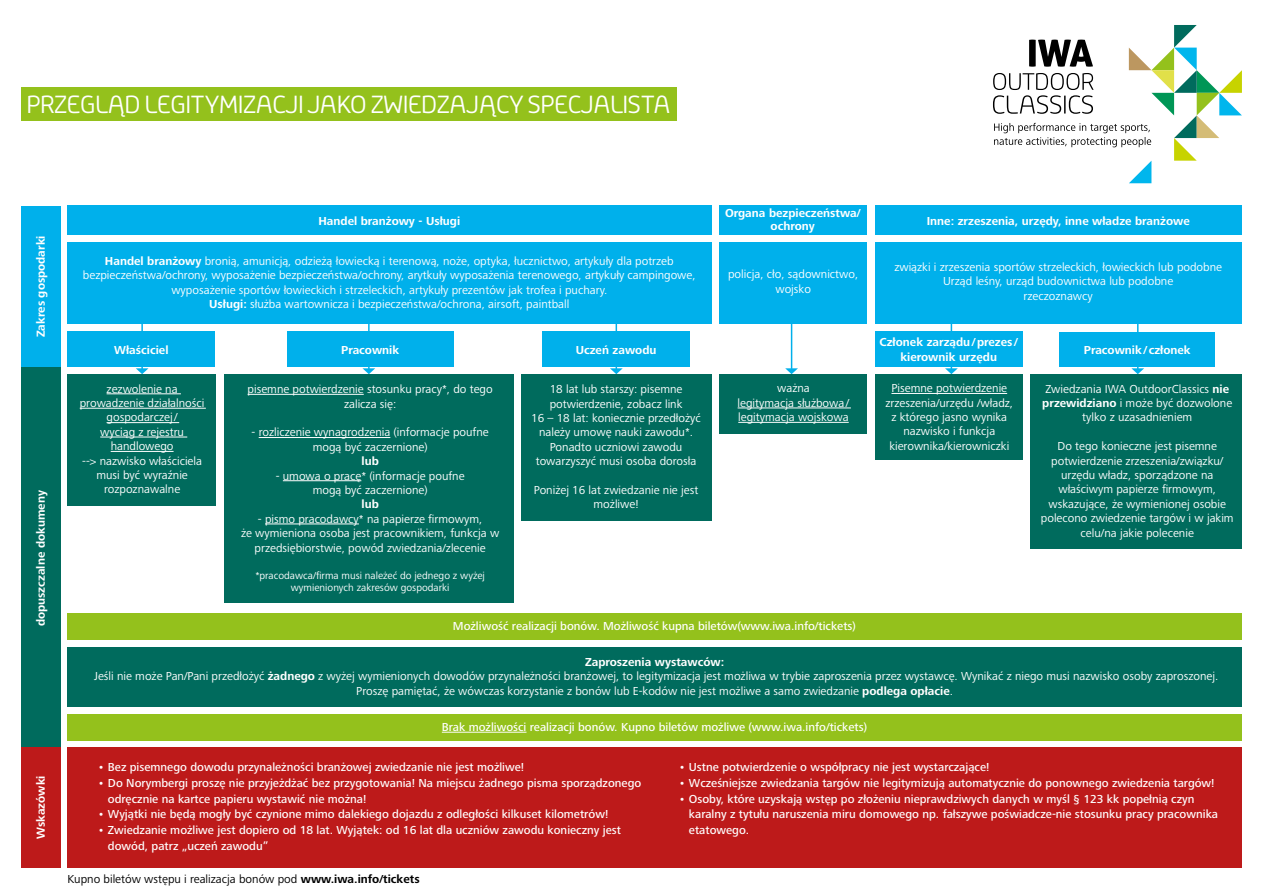
<style>
.page{position:relative;width:1263px;height:893px;background:#fff}
.page>*{position:absolute;margin:0;border:0;box-sizing:border-box;transform-origin:0 0}
.t1{font:25.65px "Ribera";color:#fff}
.t2{font:12px/14.4px "Frutiger Next LTW1 G";color:#fff;text-align:center}
.t3{font:500 12px/15.8px "Frutiger Next LTW1 G";color:#fff}
.t4{font:700 12px/13.5px "Frutiger Next LTW1 G";color:#fff;text-align:center}
.t5{font:12px "Frutiger Next LTW1 G";color:#000}
.t6{font:10.5px/12.6px "Frutiger Next LTW1 G";color:#fff;text-align:center}
.s1{font-weight:700}
</style>
<div class="page">
<hr style="left:791px;top:263px;width:1px;height:106px;background:#00b0eb">
<svg style="left:785px;top:368px;width:13px;height:6px"></svg>
<hr style="left:368px;top:295px;width:2px;height:76px;background:#00b0eb">
<svg style="left:362px;top:368px;width:13px;height:6px"></svg>
<hr style="left:141px;top:263px;width:2px;height:108px;background:#00b0eb">
<svg style="left:136px;top:368px;width:12px;height:6px"></svg>
<hr style="left:616px;top:263px;width:1px;height:108px;background:#00b0eb">
<svg style="left:610px;top:368px;width:13px;height:6px"></svg>
<hr style="left:951px;top:269px;width:1px;height:102px;background:#00b0eb">
<svg style="left:945px;top:368px;width:13px;height:6px"></svg>
<hr style="left:1137px;top:279px;width:1px;height:92px;background:#00b0eb">
<svg style="left:1131px;top:368px;width:13px;height:6px"></svg>
<div style="left:21px;top:747px;width:39px;height:120px;background:#bd1a1a"></div>
<div style="left:67px;top:747px;width:1175px;height:120px;background:#bd1a1a"></div>
<div style="left:67px;top:648px;width:1175px;height:59px;background:#006b5d"></div>
<div style="left:875px;top:243px;width:367px;height:81px;background:#00b0eb"></div>
<div style="left:719px;top:243px;width:148px;height:81px;background:#00b0eb"></div>
<div style="left:67px;top:243px;width:644px;height:81px;background:#00b0eb"></div>
<div style="left:67px;top:332px;width:148px;height:35px;background:#00b0eb"></div>
<div style="left:542px;top:332px;width:148px;height:35px;background:#00b0eb"></div>
<div style="left:287px;top:332px;width:166px;height:35px;background:#00b0eb"></div>
<div style="left:875px;top:332px;width:148px;height:35px;background:#00b0eb"></div>
<div style="left:1059px;top:332px;width:156px;height:35px;background:#00b0eb"></div>
<div style="left:719px;top:206px;width:148px;height:29px;background:#00b0eb"></div>
<div style="left:875px;top:206px;width:367px;height:29px;background:#00b0eb"></div>
<div style="left:67px;top:206px;width:644px;height:29px;background:#00b0eb"></div>
<div style="left:21px;top:367px;width:39px;height:380px;background:#006b5d"></div>
<div style="left:21px;top:206px;width:39px;height:161px;background:#00b0eb"></div>
<div style="left:21px;top:87px;width:656px;height:34px;background:#94c11c"></div>
<svg style="left:993px;top:25px;width:249px;height:158px"></svg>
<div style="left:1030px;top:374px;width:212px;height:175px;background:#006b5d"></div>
<div style="left:875px;top:374px;width:148px;height:85px;background:#006b5d"></div>
<div style="left:719px;top:374px;width:148px;height:59px;background:#006b5d"></div>
<div style="left:67px;top:374px;width:149px;height:132px;background:#006b5d"></div>
<div style="left:224px;top:374px;width:290px;height:229px;background:#006b5d"></div>
<div style="left:521px;top:374px;width:190px;height:147px;background:#006b5d"></div>
<div style="left:67px;top:714px;width:1175px;height:27px;background:#94c11c"></div>
<div style="left:67px;top:614px;width:1175px;height:26px;background:#94c11c"></div>
<hr style="left:442px;top:732px;width:84px;height:1px;background:#fff">
<hr style="left:107px;top:393px;width:74px;height:1px;background:#fff">
<hr style="left:80px;top:408px;width:126px;height:1px;background:#fff">
<hr style="left:107px;top:422px;width:72px;height:1px;background:#fff">
<hr style="left:100px;top:437px;width:87px;height:1px;background:#fff">
<hr style="left:111px;top:451px;width:63px;height:1px;background:#fff">
<hr style="left:738px;top:408px;width:113px;height:1px;background:#fff">
<hr style="left:738px;top:422px;width:111px;height:1px;background:#fff">
<hr style="left:891px;top:393px;width:116px;height:1px;background:#fff">
<hr style="left:248px;top:394px;width:116px;height:1px;background:#fff">
<hr style="left:259px;top:437px;width:131px;height:1px;background:#fff">
<hr style="left:283px;top:480px;width:78px;height:1px;background:#fff">
<hr style="left:265px;top:524px;width:94px;height:1px;background:#fff">
<p class="t1" style="left:27px;top:91px;width:645px">PRZEGLĄD LEGITYMIZACJI JAKO ZWIEDZAJĄCY SPECJALISTA</p>
<p class="t4" style="left:318px;top:214px;width:143px">Handel branżowy - Usługi</p>
<p class="t4" style="left:725px;top:206px;width:137px">Organa bezpieczeństwa/ ochrony</p>
<p class="t4" style="left:927px;top:214px;width:265px">Inne: zrzeszenia, urzędy, inne władze branżowe</p>
<p class="t4" style="left:35px;top:337px;width:103px;rotate:-90deg">Zakres gospodarki</p>
<p class="t4" style="left:34px;top:626px;width:137px;rotate:-90deg">dopuszczalne dokumeny</p>
<p class="t4" style="left:35px;top:839px;width:65px;rotate:-90deg">Wskazówki</p>
<p class="t2" style="left:83px;top:254px;width:614px"><span class="s1">Handel branżowy</span> bronią, amunicją, odzieżą łowiecką i terenową, noże, optyka, łucznictwo, artykuły dla potrzeb bezpieczeństwa/ochrony, wyposażenie bezpieczeństwa/ochrony, arytkuły wyposażenia terenowego, artykuły campingowe, wyposażenie sportów łowieckich i strzeleckich, artykuły prezentów jak trofea i puchary.</p>
<p class="t2" style="left:209px;top:297px;width:362px"><span class="s1">Usługi:</span> służba wartownicza i bezpieczeństwa/ochrona, airsoft, paintball</p>
<p class="t2" style="left:728px;top:267px;width:132px">policja, cło, sądownictwo, wojsko</p>
<p class="t2" style="left:894px;top:260px;width:329px">związki i zrzeszenia sportów strzeleckich, łowieckich lub podobne</p>
<p class="t2" style="left:943px;top:274px;width:232px">Urząd leśny, urząd budownictwa lub podobne</p>
<p class="t2" style="left:1023px;top:289px;width:71px">rzeczoznawcy</p>
<p class="t4" style="left:879px;top:336px;width:140px;line-height:14.4px">Członek zarządu/prezes / kierownik urzędu</p>
<p class="t4" style="left:114px;top:343px;width:56px">Właściciel</p>
<p class="t4" style="left:341px;top:343px;width:60px">Pracownik</p>
<p class="t4" style="left:576px;top:343px;width:82px">Uczeń zawodu</p>
<p class="t4" style="left:1084px;top:343px;width:108px">Pracownik/ członek</p>
<p class="t2" style="left:80px;top:382px;width:126px">zezwolenie na prowadzenie działalności gospodarczej/<br>wyciąg z rejestru handlowego</p>
<p class="t2" style="left:82px;top:454px;width:121px">--&gt; nazwisko właściciela musi być wyraźnie rozpoznawalne</p>
<p class="t2" style="left:248px;top:382px;width:247px">pisemne potwierdzenie stosunku pracy*, do tego zalicza się:</p>
<p class="t2" style="left:252px;top:425px;width:239px">- rozliczenie wynagrodzenia (informacje poufne mogą być zaczernione)</p>
<p class="t4" style="left:361px;top:455px;width:19px">lub</p>
<p class="t2" style="left:276px;top:469px;width:190px">- umowa o pracę* (informacje poufne mogą być zaczernione)</p>
<p class="t4" style="left:361px;top:498px;width:19px">lub</p>
<p class="t2" style="left:241px;top:512px;width:260px">- pismo pracodawcy* na papierze firmowym,<br>że wymieniona osoba jest pracownikiem, funkcja w przedsiębiorstwie, powód zwiedzania/zlecenie</p>
<p class="t6" style="left:255px;top:569px;width:231px">*pracodawca/firma musi należeć do jednego z wyżej wymienionych zakresów gospodarki</p>
<p class="t2" style="left:550px;top:382px;width:134px;text-align:left">18 lat lub starszy: pisemne potwierdzenie, zobacz link</p>
<p class="t2" style="left:531px;top:411px;width:171px">16 – 18 lat: koniecznie przedłożyć należy umowę nauki zawodu*.<br>Ponadto uczniowi zawodu towarzyszyć musi osoba dorosła</p>
<p class="t2" style="left:534px;top:483px;width:166px">Poniżej 16 lat zwiedzanie nie jest możliwe!</p>
<p class="t2" style="left:777px;top:381px;width:34px">ważna</p>
<p class="t2" style="left:738px;top:396px;width:113px">legitymacja służbowa /</p>
<p class="t2" style="left:738px;top:410px;width:112px">legitymacja wojskowa</p>
<p class="t3" style="left:453px;top:619px;width:404px">Możliwość realizacji bonów. Możliwość kupna biletów(www.iwa.info/tickets)</p>
<p class="t3" style="left:562px;top:619px;width:185px">Gutschein- E nlösung nicht möglich</p>
<p class="t2" style="left:885px;top:381px;width:129px">Pisemne potwierdzenie zrzeszenia/urzędu /władz, z którego jasno wynika nazwisko i funkcja kierownika/kierowniczki</p>
<p class="t2" style="left:1042px;top:382px;width:191px">Zwiedzania IWA OutdoorClassics <span class="s1">nie przewidziano</span> i może być dozwolone tylko z uzasadnieniem</p>
<p class="t2" style="left:1041px;top:439px;width:194px">Do tego konieczne jest pisemne potwierdzenie zrzeszenia/związku/ urzędu władz, sporządzone na właściwym papierze firmowym, wskazujące, że wymienionej osobie polecono zwiedzenie targów i w jakim celu/na jakie polecenie</p>
<p class="t2" style="left:94px;top:655px;width:1125px"><span class="s1">Zaproszenia wystawców:<br></span>Jeśli nie może Pan/Pani przedłożyć <span class="s1">żadnego</span> z wyżej wymienionych dowodów przynależności branżowej, to legitymizacja jest możliwa w trybie zaproszenia przez wystawcę. Wynikać z niego musi nazwisko osoby zaproszonej.<br>Proszę pamiętać, że wówczas korzystanie z bonów lub E-kodów nie jest możliwe a samo zwiedzanie <span class="s1">podlega opłacie</span>.</p>
<p class="t3" style="left:442px;top:719px;width:427px">Brak możliwości realizacji bonów. Kupno biletów możliwe (www.iwa.info/tickets)</p>
<p class="t3" style="left:562px;top:719px;width:185px">Gutschein- Einlösung nicht möglich</p>
<p class="t3" style="left:98px;top:760px;width:428px">• Bez pisemnego dowodu przynależności branżowej zwiedzanie nie jest możliwe!</p>
<p class="t3" style="left:108px;top:775px;width:535px;text-indent:-10px">• Do Norymbergi proszę nie przyjeżdżać bez przygotowania! Na miejscu żadnego pisma sporządzonego odręcznie na kartce papieru wystawić nie można!</p>
<p class="t3" style="left:98px;top:807px;width:512px">• Wyjątki nie będą mogły być czynione mimo dalekiego dojazdu z odległości kilkuset kilometrów!</p>
<p class="t3" style="left:108px;top:823px;width:515px;text-indent:-10px">• Zwiedzanie możliwe jest dopiero od 18 lat. Wyjątek: od 16 lat dla uczniów zawodu konieczny jest dowód, patrz „uczeń zawodu”</p>
<p class="t5" style="left:67px;top:872px;width:354px">Kupno biletów wstępu i realizacja bonów pod <span class="s1">www.iwa.info/tickets</span></p>
<p class="t3" style="left:679px;top:760px;width:312px">• Ustne potwierdzenie o współpracy nie jest wystarczające!</p>
<p class="t3" style="left:679px;top:775px;width:537px">• Wcześniejsze zwiedzania targów nie legitymizują automatycznie do ponownego zwiedzenia targów!</p>
<p class="t3" style="left:689px;top:791px;width:531px;text-indent:-10px">• Osoby, które uzyskają wstęp po złożeniu nieprawdziwych danych w myśl § 123 kk popełnią czyn karalny z tytułu naruszenia miru domowego np. fałszywe poświadcze-nie stosunku pracy pracownika etatowego.</p>
</div>
